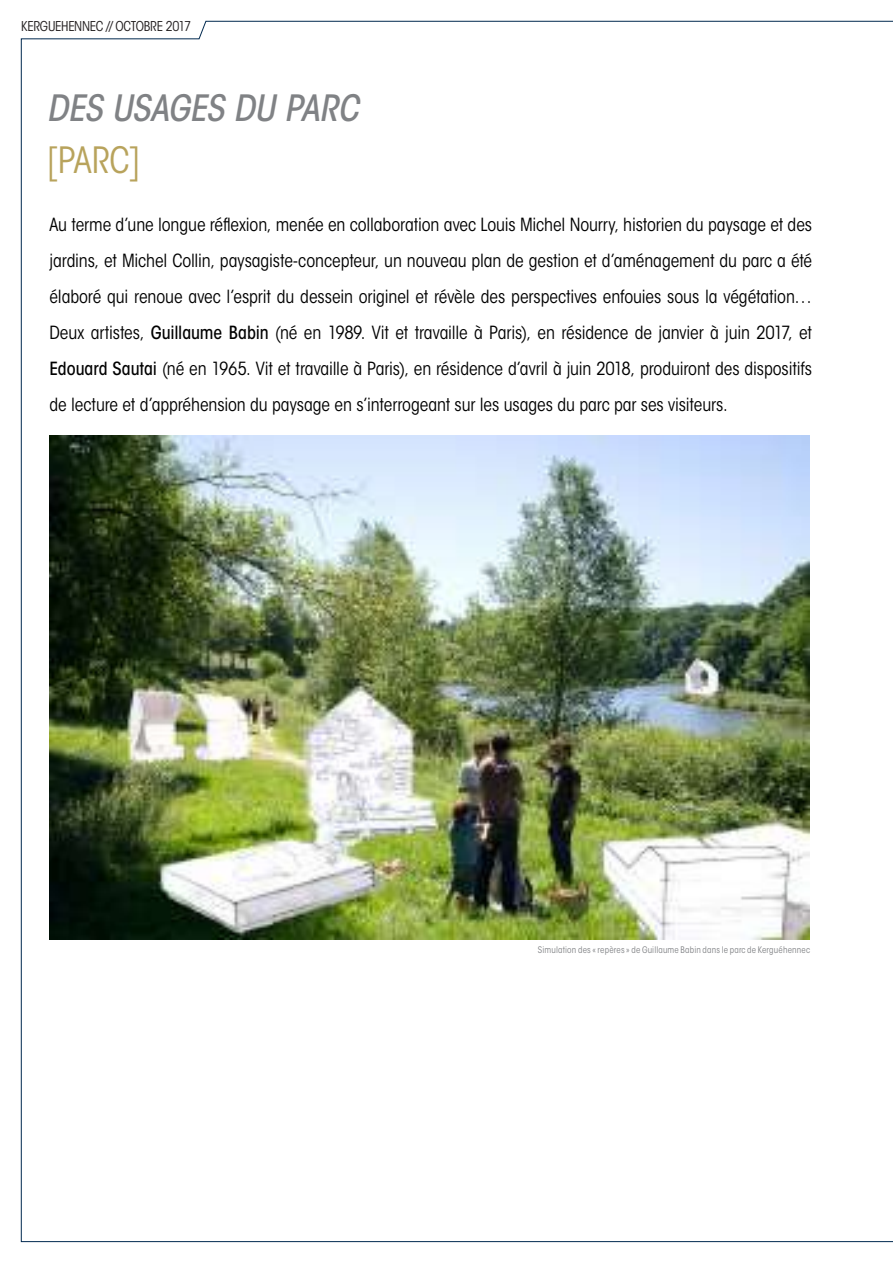
<style>
.page{position:relative;width:893px;height:1263px;background:#fff}
.page>*{position:absolute;margin:0;border:0;box-sizing:border-box;transform-origin:0 0}
.t1{font:italic 500 condensed 36px "ITC Avant Garde Std";color:#808285}
.t2{font:condensed 36px "ITC Avant Garde Std";color:#b8a35c}
.t3{font:condensed 18px/36px "ITC Avant Garde Std";letter-spacing:-.005em;color:#000;text-align:justify}
.t4{font:condensed 13.5px "ITC Avant Garde Std";letter-spacing:-.02em;color:#231f20}
.t5{font:condensed 9px "ITC Avant Garde Std";letter-spacing:.02em;color:#808285}
.s1{font-weight:500}
</style>
<div class="page">
<img style="left:20px;top:20px;width:873px;height:1223px">
<p class="t4" style="left:21px;top:18px;width:171px">KERGUEHENNEC // OCTOBRE 2017</p>
<h1 class="t1" style="left:47px;top:86px;width:321px">DES USAGES DU PARC</h1>
<h1 class="t2" style="left:47px;top:139px;width:95px">[PARC]</h1>
<p class="t3" style="left:50px;top:207px;width:764px">Au terme d’une longue réflexion, menée en collaboration avec Louis Michel Nourry, historien du paysage et des jardins, et Michel Collin, paysagiste-concepteur, un nouveau plan de gestion et d’aménagement du parc a été élaboré qui renoue avec l’esprit du dessein originel et révèle des perspectives enfouies sous la végétation… Deux artistes, <span class="s1">Guillaume Babin</span> (né en 1989. Vit et travaille à Paris), en résidence de janvier à juin 2017, et <span class="s1">Edouard Sautai</span> (né en 1965. Vit et travaille à Paris), en résidence d’avril à juin 2018, produiront des dispositifs de lecture et d’appréhension du paysage en s’interrogeant sur les usages du parc par ses visiteurs.</p>
<p class="t5" style="left:538px;top:945px;width:274px">Simulation des « repères » de Guillaume Babin dans le parc de Kerguéhennec</p>
</div>
